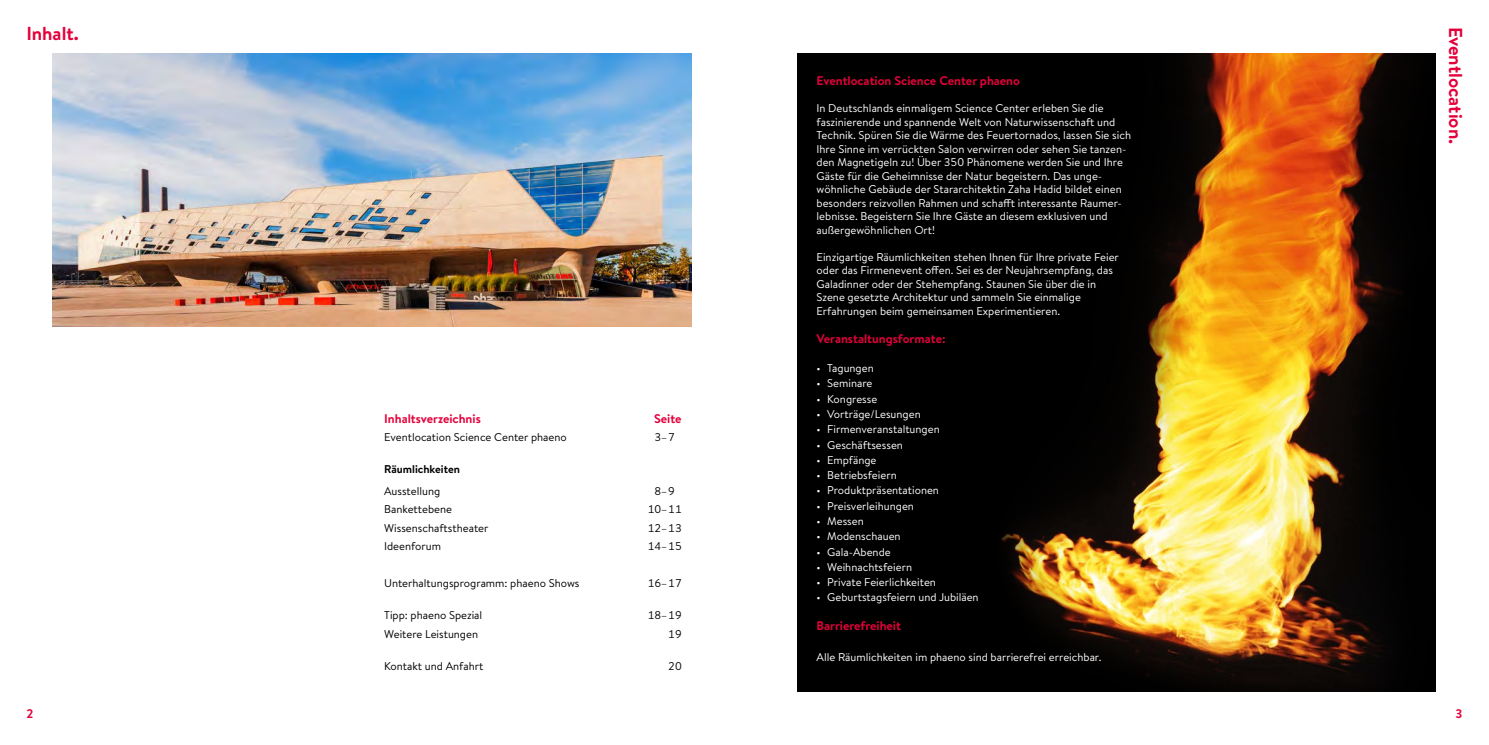
<style>
.page{position:relative;width:1489px;height:745px;background:#fff}
.page>*{position:absolute;margin:0;border:0;box-sizing:border-box;transform-origin:0 0}
.t1{font:700 18.75px "Brandon Text";color:#e4003a}
.t2{font:700 12.5px "Brandon Text";color:#e4003a}
.t3{font:11.25px/13.5px "Brandon Text";color:#fff}
.t4{font:11.25px "Brandon Text";color:#000}
.t5{font:700 11.25px "Brandon Text";color:#000}
</style>
<div class="page">
<img style="left:797px;top:53px;width:638px;height:638px">
<img style="left:53px;top:53px;width:638px;height:273px">
<h1 class="t1" style="left:26px;top:20px;width:54px">Inhalt.</h1>
<p class="t2" style="left:384px;top:409px;width:98px">Inhaltsverzeichnis</p>
<p class="t2" style="left:654px;top:409px;width:29px">Seite</p>
<p class="t4" style="left:384px;top:429px;width:184px">Eventlocation Science Center phaeno</p>
<p class="t4" style="left:654px;top:429px;width:22px">3–7</p>
<p class="t5" style="left:384px;top:461px;width:77px">Räumlichkeiten</p>
<p class="t4" style="left:384px;top:482px;width:58px">Ausstellung</p>
<p class="t4" style="left:654px;top:482px;width:22px">8–9</p>
<p class="t4" style="left:384px;top:501px;width:69px">Bankettebene</p>
<p class="t4" style="left:647px;top:501px;width:36px">10–11</p>
<p class="t4" style="left:384px;top:519px;width:106px">Wissenschaftstheater</p>
<p class="t4" style="left:647px;top:519px;width:36px">12–13</p>
<p class="t4" style="left:384px;top:538px;width:58px">Ideenforum</p>
<p class="t4" style="left:647px;top:538px;width:36px">14–15</p>
<p class="t4" style="left:384px;top:575px;width:197px">Unterhaltungsprogramm: phaeno Shows</p>
<p class="t4" style="left:647px;top:575px;width:36px">16–17</p>
<p class="t4" style="left:384px;top:607px;width:100px">Tipp: phaeno Spezial</p>
<p class="t4" style="left:647px;top:607px;width:36px">18–19</p>
<p class="t4" style="left:384px;top:625px;width:95px">Weitere Leistungen</p>
<p class="t4" style="left:668px;top:625px;width:15px">19</p>
<p class="t4" style="left:384px;top:658px;width:101px">Kontakt und Anfahrt</p>
<p class="t4" style="left:668px;top:658px;width:15px">20</p>
<p class="t2" style="left:816px;top:72px;width:205px">Eventlocation Science Center phaeno</p>
<p class="t3" style="left:816px;top:101px;width:316px">In Deutschlands einmaligem Science Center erleben Sie die faszinierende und spannende Welt von Naturwissenschaft und Technik. Spüren Sie die Wärme des Feuertornados, lassen Sie sich Ihre Sinne im verrückten Salon verwirren oder sehen Sie tanzen&shy;den Magnetigeln zu! Über 350 Phänomene werden Sie und Ihre Gäste für die Geheimnisse der Natur begeistern. Das unge&shy;wöhnliche Gebäude der Stararchitektin Zaha Hadid bildet einen besonders reizvollen Rahmen und schafft interessante Raumer&shy;lebnisse. Begeistern Sie Ihre Gäste an diesem exklusiven und außergewöhnlichen Ort!</p>
<p class="t3" style="left:816px;top:249px;width:304px">Einzigartige Räumlichkeiten stehen Ihnen für Ihre private Feier oder das Firmenevent offen. Sei es der Neujahrsempfang, das Galadinner oder der Stehempfang. Staunen Sie über die in Szene gesetzte Architektur und sammeln Sie einmalige Erfahrungen beim gemeinsamen Experimentieren.</p>
<p class="t2" style="left:816px;top:330px;width:130px">Veranstaltungsformate:</p>
<p class="t3" style="left:816px;top:361px;width:59px">• Tagungen</p>
<p class="t3" style="left:816px;top:376px;width:57px">• Seminare</p>
<p class="t3" style="left:816px;top:391px;width:62px">• Kongresse</p>
<p class="t3" style="left:816px;top:406px;width:106px">• Vorträge/Lesungen</p>
<p class="t3" style="left:816px;top:422px;width:125px">• Firmenveranstaltungen</p>
<p class="t3" style="left:816px;top:437px;width:88px">• Geschäftsessen</p>
<p class="t3" style="left:816px;top:452px;width:61px">• Empfänge</p>
<p class="t3" style="left:816px;top:468px;width:82px">• Betriebsfeiern</p>
<p class="t3" style="left:816px;top:483px;width:124px">• Produktpräsentationen</p>
<p class="t3" style="left:816px;top:498px;width:99px">• Preisverleihungen</p>
<p class="t3" style="left:816px;top:513px;width:49px">• Messen</p>
<p class="t3" style="left:816px;top:529px;width:86px">• Modenschauen</p>
<p class="t3" style="left:816px;top:544px;width:76px">• Gala-Abende</p>
<p class="t3" style="left:816px;top:559px;width:97px">• Weihnachtsfeiern</p>
<p class="t3" style="left:816px;top:574px;width:121px">• Private Feierlichkeiten</p>
<p class="t3" style="left:816px;top:590px;width:164px">• Geburtstagsfeiern und Jubiläen</p>
<p class="t2" style="left:816px;top:616px;width:86px">Barrierefreiheit</p>
<p class="t3" style="left:816px;top:649px;width:286px">Alle Räumlichkeiten im phaeno sind barrierefrei erreichbar.</p>
<h1 class="t1" style="left:1468px;top:27px;width:119px;rotate:90deg">Eventlocation.</h1>
<p class="t2" style="left:27px;top:704px;width:8px">2</p>
<p class="t2" style="left:1455px;top:704px;width:8px">3</p>
</div>
